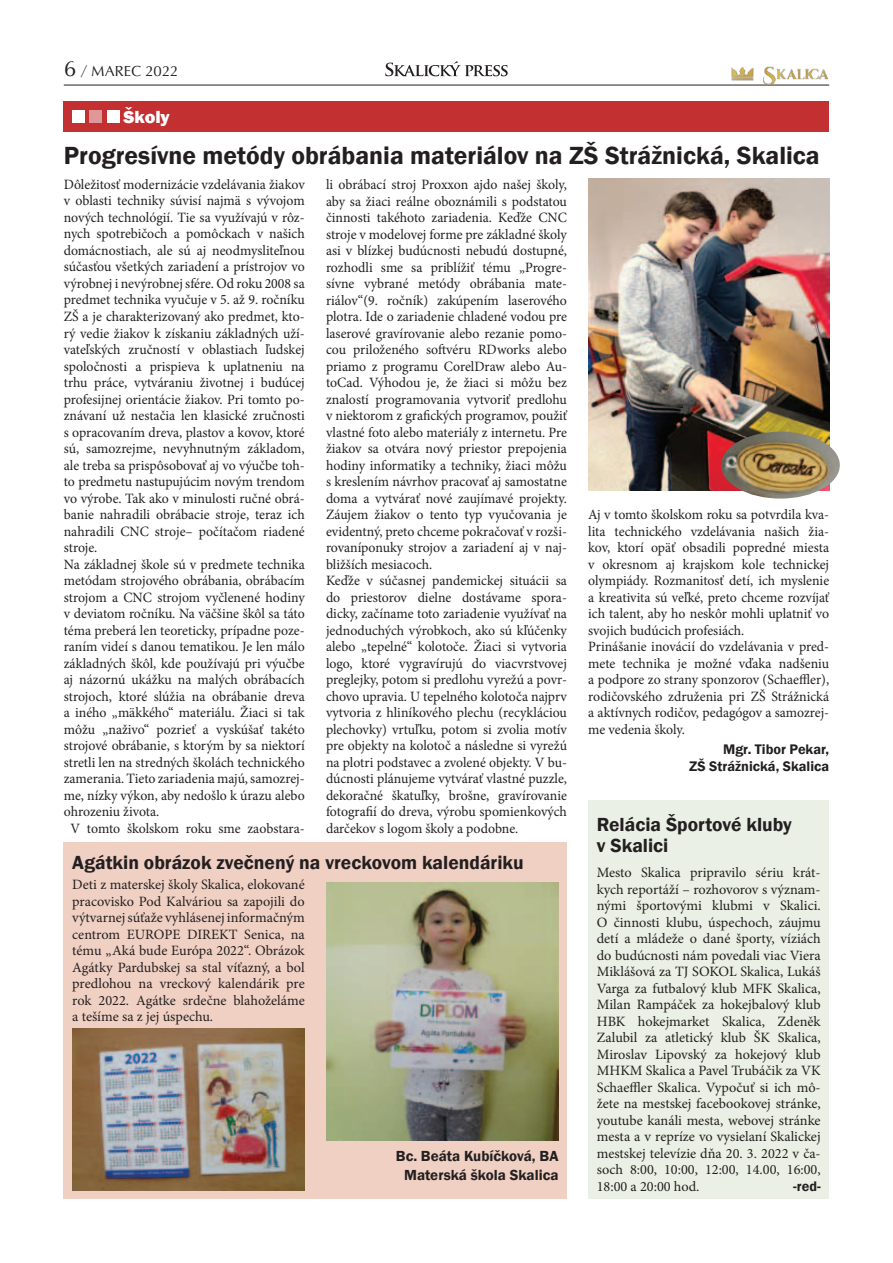
<style>
.page{position:relative;width:893px;height:1263px;background:#fff}
.page>*{position:absolute;margin:0;border:0;box-sizing:border-box;transform-origin:0 0}
.t1{font:600 25.5px "Franklin Gothic";color:#231f20}
.t2{font:600 19.5px/21px "Franklin Gothic";color:#231f20}
.t3{font:800 18px "Franklin Gothic";color:#fff}
.t4{font:600 15px/18.8px "Franklin Gothic";color:#231f20;text-align:center}
.t5{font:15px "Classico URWTOT";color:#231f20}
.t6{font:14.25px/16.5px "Minion Pro";color:#231f20}
.t7{font:600 14.25px/16.5px "Franklin Gothic";color:#231f20;text-align:right}
.s1{font-size:22.5px}
</style>
<div class="page">
<div style="left:64px;top:101px;width:765px;height:31px;background:#c23031"></div>
<div style="left:72px;top:110px;width:12px;height:13px;background:#fff"></div>
<div style="left:90px;top:110px;width:12px;height:13px;background:#e09797"></div>
<div style="left:107px;top:110px;width:12px;height:13px;background:#fff"></div>
<hr style="left:64px;top:85px;width:765px;height:1px;background:#231f20">
<svg style="left:385px;top:61px;width:123px;height:15px"></svg>
<img style="left:731px;top:68px;width:23px;height:12px">
<img style="left:763px;top:66px;width:65px;height:18px">
<img style="left:588px;top:179px;width:241px;height:312px">
<img style="left:721px;top:432px;width:119px;height:67px">
<div style="left:64px;top:842px;width:503px;height:357px;background:#f0d0c3"></div>
<img style="left:326px;top:882px;width:232px;height:258px">
<img style="left:72px;top:1028px;width:233px;height:163px">
<div style="left:588px;top:800px;width:241px;height:399px;background:#eaf0e5"></div>
<p class="t5" style="left:64px;top:61px;width:116px"><span class="s1">6</span> / MAREC 2022</p>
<p class="t3" style="left:124px;top:105px;width:48px">Školy</p>
<h1 class="t1" style="left:64px;top:140px;width:757px">Progresívne metódy obrábania materiálov na ZŠ Strážnická, Skalica</h1>
<p class="t6" style="left:64px;top:176px;width:242px">Dôležitosť modernizácie vzdelávania žiakov</p>
<p class="t6" style="left:64px;top:193px;width:242px">v oblasti techniky súvisí najmä s vývojom</p>
<p class="t6" style="left:64px;top:209px;width:242px">nových technológií. Tie sa využívajú v rôz-</p>
<p class="t6" style="left:64px;top:226px;width:242px">nych spotrebičoch a pomôckach v našich</p>
<p class="t6" style="left:64px;top:242px;width:242px">domácnostiach, ale sú aj neodmysliteľnou</p>
<p class="t6" style="left:64px;top:259px;width:242px">súčasťou všetkých zariadení a prístrojov vo</p>
<p class="t6" style="left:64px;top:275px;width:242px">výrobnej i nevýrobnej sfére. Od roku 2008 sa</p>
<p class="t6" style="left:64px;top:292px;width:242px">predmet technika vyučuje v 5. až 9. ročníku</p>
<p class="t6" style="left:64px;top:308px;width:242px">ZŠ a je charakterizovaný ako predmet, kto-</p>
<p class="t6" style="left:64px;top:325px;width:242px">rý vedie žiakov k získaniu základných uží-</p>
<p class="t6" style="left:64px;top:341px;width:242px">vateľských zručností v oblastiach ľudskej</p>
<p class="t6" style="left:64px;top:358px;width:242px">spoločnosti a prispieva k uplatneniu na</p>
<p class="t6" style="left:64px;top:374px;width:242px">trhu práce, vytváraniu životnej i budúcej</p>
<p class="t6" style="left:64px;top:391px;width:242px">profesijnej orientácie žiakov. Pri tomto po-</p>
<p class="t6" style="left:64px;top:407px;width:242px">znávaní už nestačia len klasické zručnosti</p>
<p class="t6" style="left:64px;top:424px;width:242px">s opracovaním dreva, plastov a kovov, ktoré</p>
<p class="t6" style="left:64px;top:440px;width:242px">sú, samozrejme, nevyhnutným základom,</p>
<p class="t6" style="left:64px;top:457px;width:242px">ale treba sa prispôsobovať aj vo výučbe toh-</p>
<p class="t6" style="left:64px;top:473px;width:242px">to predmetu nastupujúcim novým trendom</p>
<p class="t6" style="left:64px;top:490px;width:242px">vo výrobe. Tak ako v minulosti ručné obrá-</p>
<p class="t6" style="left:64px;top:506px;width:242px">banie nahradili obrábacie stroje, teraz ich</p>
<p class="t6" style="left:64px;top:523px;width:242px">nahradili CNC stroje– počítačom riadené</p>
<p class="t6" style="left:64px;top:539px;width:35px">stroje.</p>
<p class="t6" style="left:64px;top:556px;width:242px">Na základnej škole sú v predmete technika</p>
<p class="t6" style="left:64px;top:572px;width:242px">metódam strojového obrábania, obrábacím</p>
<p class="t6" style="left:64px;top:589px;width:242px">strojom a CNC strojom vyčlenené hodiny</p>
<p class="t6" style="left:64px;top:605px;width:242px">v deviatom ročníku. Na väčšine škôl sa táto</p>
<p class="t6" style="left:64px;top:622px;width:242px">téma preberá len teoreticky, prípadne poze-</p>
<p class="t6" style="left:64px;top:638px;width:242px">raním videí s danou tematikou. Je len málo</p>
<p class="t6" style="left:64px;top:655px;width:242px">základných škôl, kde používajú pri výučbe</p>
<p class="t6" style="left:64px;top:671px;width:242px">aj názornú ukážku na malých obrábacích</p>
<p class="t6" style="left:64px;top:688px;width:242px">strojoch, ktoré slúžia na obrábanie dreva</p>
<p class="t6" style="left:64px;top:704px;width:242px">a iného „mäkkého“ materiálu. Žiaci si tak</p>
<p class="t6" style="left:64px;top:721px;width:242px">môžu „naživo“ pozrieť a vyskúšať takéto</p>
<p class="t6" style="left:64px;top:737px;width:242px">strojové obrábanie, s ktorým by sa niektorí</p>
<p class="t6" style="left:64px;top:754px;width:242px">stretli len na stredných školách technického</p>
<p class="t6" style="left:64px;top:770px;width:242px">zamerania. Tieto zariadenia majú, samozrej-</p>
<p class="t6" style="left:64px;top:787px;width:242px">me, nízky výkon, aby nedošlo k úrazu alebo</p>
<p class="t6" style="left:64px;top:803px;width:97px">ohrozeniu života.</p>
<p class="t6" style="left:71px;top:820px;width:236px">V tomto školskom roku sme zaobstara-</p>
<p class="t6" style="left:326px;top:176px;width:242px">li obrábací stroj Proxxon ajdo našej školy, aby sa žiaci reálne oboznámili s podstatou činnosti takéhoto zariadenia. Keďže CNC stroje v modelovej forme pre základné školy asi v blízkej budúcnosti nebudú dostupné, rozhodli sme sa priblížiť tému „Progre&shy;sívne vybrané metódy obrábania mate&shy;riálov“(9. ročník) zakúpením laserového plotra. Ide o zariadenie chladené vodou pre laserové gravírovanie alebo rezanie pomo&shy;cou priloženého softvéru RDworks alebo priamo z programu CorelDraw alebo Au&shy;toCad. Výhodou je, že žiaci si môžu bez znalostí programovania vytvoriť predlohu v niektorom z grafických programov, použiť vlastné foto alebo materiály z internetu. Pre žiakov sa otvára nový priestor prepojenia hodiny informatiky a techniky, žiaci môžu s kreslením návrhov pracovať aj samostatne doma a vytvárať nové zaujímavé projekty.<br>Záujem žiakov o tento typ vyučovania je evidentný, preto chceme pokračovať v rozši&shy;rovaníponuky strojov a zariadení aj v naj&shy;bližších mesiacoch.<br>Keďže v súčasnej pandemickej situácii sa do priestorov dielne dostávame spora&shy;dicky, začíname toto zariadenie využívať na jednoduchých výrobkoch, ako sú kľúčenky alebo „tepelné“ kolotoče. Žiaci si vytvoria logo, ktoré vygravírujú do viacvrstvovej preglejky, potom si predlohu vyrežú a povr&shy;chovo upravia. U tepelného kolotoča najprv vytvoria z hliníkového plechu (recykláciou plechovky) vrtuľku, potom si zvolia motív pre objekty na kolotoč a následne si vyrežú na plotri podstavec a zvolené objekty. V bu&shy;dúcnosti plánujeme vytvárať vlastné puzzle, dekoračné škatuľky, brošne, gravírovanie fotografií do dreva, výrobu spomienkových darčekov s logom školy a podobne.</p>
<p class="t6" style="left:588px;top:506px;width:242px">Aj v tomto školskom roku sa potvrdila kva&shy;lita technického vzdelávania našich žia&shy;kov, ktorí opäť obsadili popredné miesta v okresnom aj krajskom kole technickej olympiády. Rozmanitosť detí, ich myslenie a kreativita sú veľké, preto chceme rozvíjať ich talent, aby ho neskôr mohli uplatniť vo svojich budúcich profesiách.<br>Prinášanie inovácií do vzdelávania v pred&shy;mete technika je možné vďaka nadšeniu a podpore zo strany sponzorov (Schaeffler), rodičovského združenia pri ZŠ Strážnická a aktívnych rodičov, pedagógov a samozrej&shy;me vedenia školy.</p>
<p class="t7" style="left:689px;top:741px;width:142px">Mgr. Tibor Pekar,<br>ZŠ Strážnická, Skalica</p>
<h2 class="t2" style="left:597px;top:814px;width:197px">Relácia Športové kluby v Skalici</h2>
<p class="t6" style="left:597px;top:864px;width:225px;text-align:justify">Mesto Skalica pripravilo sériu krát&shy;kych reportáží – rozhovorov s význam&shy;nými športovými klubmi v Skalici.<br>O činnosti klubu, úspechoch, záujmu detí a mládeže o dané športy, víziách do budúcnosti nám povedali viac Viera Miklášová za TJ SOKOL Skalica, Lukáš Varga za futbalový klub MFK Skalica, Milan Rampáček za hokejbalový klub HBK hokejmarket Skalica, Zdeněk Zalubil za atletický klub ŠK Skalica, Miroslav Lipovský za hokejový klub MHKM Skalica a Pavel Trubáčik za VK Schaeffler Skalica. Vypočuť si ich mô&shy;žete na mestskej facebookovej stránke, youtube kanáli mesta, webovej stránke mesta a v repríze vo vysielaní Skalickej mestskej televízie dňa 20. 3. 2022 v ča&shy;soch 8:00, 10:00, 12:00, 14.00, 16:00, 18:00 a 20:00 hod.</p>
<h2 class="t2" style="left:72px;top:852px;width:453px">Agátkin obrázok zvečnený na vreckovom kalendáriku</h2>
<p class="t6" style="left:72px;top:877px;width:234px;text-align:justify">Deti z materskej školy Skalica, elokované pracovisko Pod Kalváriou sa zapojili do výtvarnej súťaže vyhlásenej informačným centrom EUROPE DIREKT Senica, na tému „Aká bude Európa 2022“. Obrázok Agátky Pardubskej sa stal víťazný, a bol predlohou na vreckový kalendárik pre rok 2022. Agátke srdečne blahoželáme a tešíme sa z jej úspechu.</p>
<p class="t4" style="left:396px;top:1147px;width:164px">Bc. Beáta Kubíčková, BA<br>Materská škola Skalica</p>
<p class="t7" style="left:793px;top:1178px;width:29px">-red-</p>
</div>
